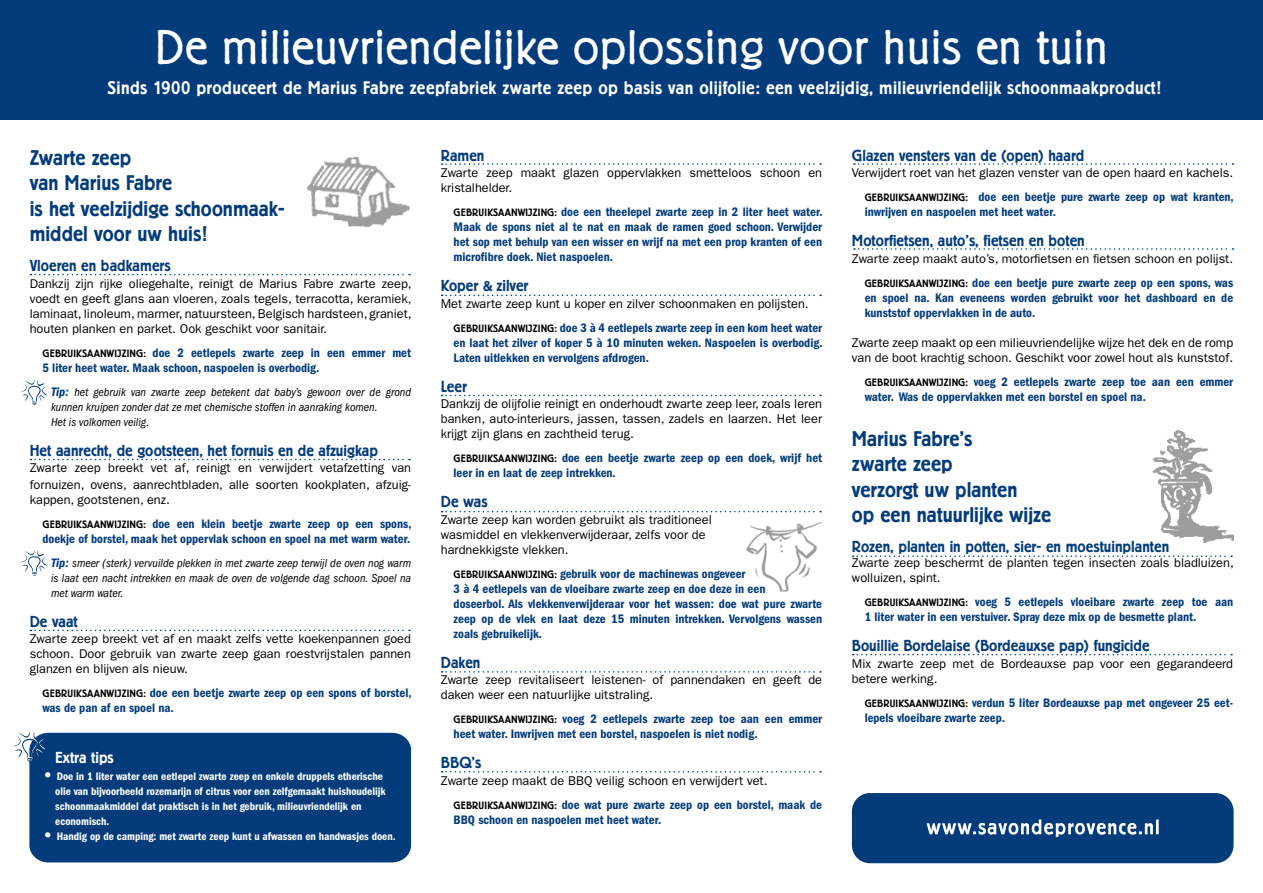
<style>
.page{position:relative;width:1263px;height:893px;background:#fff}
.page>*{position:absolute;margin:0;border:0;box-sizing:border-box;transform-origin:0 0}
.t1{font:300 48px "Berliner Grotesk";letter-spacing:.02em;color:#fff}
.t2{font:500 21px/25.5px "Berliner Grotesk";color:#043c7b}
.t3{font:500 18px "Berliner Grotesk";letter-spacing:.02em;color:#fff}
.t4{font:500 15.75px "Berliner Grotesk";color:#043c7b}
.t5{font:500 15.75px "Berliner Grotesk";color:#fff}
.t6{font:12.75px/15px "Franklin Gothic";color:#000}
.t7{font:600 condensed 12.75px/15px "Franklin Gothic";color:#043c7b}
.t8{font:italic condensed 12px/15px "Franklin Gothic";color:#000}
.t9{font:600 condensed 11.25px/15px "Franklin Gothic";color:#fff}
.s1{font-family:"Berliner Grotesk";font-weight:500;font-stretch:normal;font-size:10.5px;color:#000}
.s2{font-weight:600;font-size:12.75px;color:#043c7b}
.s3{font-weight:400;font-stretch:normal;color:#000}
.s4{font-stretch:normal;font-size:18px}
.s5{font-family:"Berliner Grotesk";font-weight:500;font-size:10.5px}
.s6{font-weight:600;font-stretch:condensed;color:#043c7b}
</style>
<div class="page">
<div style="left:852px;top:793px;width:381px;height:70px;background:#043c7b;border-radius:18px"></div>
<div style="left:29px;top:733px;width:382px;height:129px;background:#043c7b"></div>
<img style="left:746px;top:521px;width:77px;height:71px">
<div style="left:0;top:0;width:1263px;height:120px;background:#043c7b"></div>
<img style="left:307px;top:157px;width:103px;height:71px">
<svg style="left:21px;top:380px;width:26px;height:25px"></svg>
<svg style="left:21px;top:551px;width:26px;height:25px"></svg>
<svg style="left:31px;top:274px;width:379px;height:1px"></svg>
<svg style="left:31px;top:459px;width:379px;height:1px"></svg>
<svg style="left:442px;top:771px;width:379px;height:1px"></svg>
<svg style="left:442px;top:671px;width:379px;height:2px"></svg>
<svg style="left:31px;top:630px;width:379px;height:1px"></svg>
<svg style="left:442px;top:511px;width:379px;height:1px"></svg>
<svg style="left:442px;top:395px;width:379px;height:1px"></svg>
<svg style="left:442px;top:295px;width:379px;height:1px"></svg>
<svg style="left:442px;top:163px;width:379px;height:2px"></svg>
<img style="left:1152px;top:430px;width:81px;height:113px">
<svg style="left:854px;top:163px;width:379px;height:2px"></svg>
<svg style="left:854px;top:248px;width:379px;height:2px"></svg>
<svg style="left:853px;top:654px;width:379px;height:1px"></svg>
<svg style="left:927px;top:819px;width:232px;height:18px"></svg>
<svg style="left:14px;top:732px;width:31px;height:30px"></svg>
<svg style="left:853px;top:555px;width:379px;height:2px"></svg>
<h1 class="t1" style="left:155px;top:20px;width:954px">De milieuvriendelijke oplossing voor huis en tuin</h1>
<h3 class="t3" style="left:108px;top:78px;width:1055px">Sinds 1900 produceert de Marius Fabre zeepfabriek zwarte zeep op basis van olijfolie: een veelzijdig, milieuvriendelijk schoonmaakproduct!</h3>
<h2 class="t2" style="left:30px;top:145px;width:256px">Zwarte zeep<br>van Marius Fabre<br>is het veelzijdige schoonmaak&shy;middel voor uw huis!</h2>
<p class="t4" style="left:30px;top:257px;width:142px">Vloeren en badkamers</p>
<p class="t6" style="left:30px;top:276px;width:383px;text-align:justify">Dankzij zijn rijke oliegehalte, reinigt de Marius Fabre zwarte zeep, voedt en geeft glans aan vloeren, zoals tegels, terracotta, keramiek, laminaat, linoleum, marmer, natuursteen, Belgisch hardsteen, graniet, houten planken en parket. Ook geschikt voor sanitair.</p>
<p class="t7" style="left:43px;top:345px;width:370px"><span class="s1">GEBRUIKSAANWIJZING:</span> doe 2 eetlepels zwarte zeep in een emmer met<br>5 liter heet water. Maak schoon, naspoelen is overbodig.</p>
<p class="t8" style="left:51px;top:384px;width:362px"><span class="s2">Tip:</span> het gebruik van zwarte zeep betekent dat baby’s gewoon over de grond kunnen kruipen zonder dat ze met chemische stoffen in aanraking komen.<br>Het is volkomen veilig.</p>
<p class="t4" style="left:30px;top:442px;width:350px">Het aanrecht, de gootsteen, het fornuis en de afzuigkap</p>
<p class="t6" style="left:30px;top:460px;width:383px;line-height:16.5px">Zwarte zeep breekt vet af, reinigt en verwijdert vetafzetting van fornuizen, ovens, aanrechtbladen, alle soorten kookplaten, afzuig-</p>
<p class="t7" style="left:43px;top:487px;width:371px;line-height:24px;text-indent:-13px"><span class="s3">kappen, gootstenen, enz.<br></span><span class="s1">GEBRUIKSAANWIJZING:</span> doe een klein beetje zwarte zeep op een spons,</p>
<p class="t7" style="left:43px;top:531px;width:369px">doekje of borstel, maak het oppervlak schoon en spoel na met warm water.</p>
<p class="t8" style="left:51px;top:555px;width:362px;text-align:justify"><span class="s2">Tip:</span> smeer (sterk) vervuilde plekken in met zwarte zeep terwijl de oven nog warm is laat een nacht intrekken en maak de oven de volgende dag schoon. Spoel na met warm water.</p>
<p class="t4" style="left:30px;top:613px;width:50px">De vaat</p>
<p class="t6" style="left:30px;top:631px;width:383px;text-align:justify">Zwarte zeep breekt vet af en maakt zelfs vette koekenpannen goed schoon. Door gebruik van zwarte zeep gaan roestvrijstalen pannen glanzen en blijven als nieuw.</p>
<p class="t7" style="left:43px;top:685px;width:371px"><span class="s1">GEBRUIKSAANWIJZING:</span> doe een beetje zwarte zeep op een spons of borstel, was de pan af en spoel na.</p>
<p class="t5" style="left:55px;top:749px;width:60px">Extra tips</p>
<p class="t9" style="left:55px;top:768px;width:332px;text-indent:-13px"><span class="s4">•</span> Doe in 1 liter water een eetlepel zwarte zeep en enkele druppels etherische olie van bijvoorbeeld rozemarijn of citrus voor een zelfgemaakt huishoudelijk schoonmaakmiddel dat praktisch is in het gebruik, milieuvriendelijk en economisch.</p>
<p class="t9" style="left:43px;top:828px;width:355px"><span class="s4">•</span> Handig op de camping: met zwarte zeep kunt u afwassen en handwasjes doen.</p>
<p class="t4" style="left:441px;top:147px;width:45px">Ramen</p>
<p class="t6" style="left:441px;top:165px;width:383px">Zwarte zeep maakt glazen oppervlakken smetteloos schoon en kristalhelder.</p>
<p class="t7" style="left:454px;top:204px;width:371px;text-align:justify"><span class="s1">GEBRUIKSAANWIJZING:</span> doe een theelepel zwarte zeep in 2 liter heet water.<br>Maak de spons niet al te nat en maak de ramen goed schoon. Verwijder het sop met behulp van een wisser en wrijf na met een prop kranten of een microfibre doek. Niet naspoelen.</p>
<p class="t4" style="left:441px;top:277px;width:89px">Koper &amp; zilver</p>
<p class="t6" style="left:454px;top:291px;width:370px;line-height:24px;text-indent:-13px">Met zwarte zeep kunt u koper en zilver schoonmaken en polijsten.<br><span class="s5">GEBRUIKSAANWIJZING:</span> <span class="s6">doe 3 à 4 eetlepels zwarte zeep in een kom heet water</span></p>
<p class="t7" style="left:454px;top:335px;width:371px">en laat het zilver of koper 5 à 10 minuten weken. Naspoelen is overbodig.<br>Laten uitlekken en vervolgens afdrogen.</p>
<p class="t4" style="left:441px;top:378px;width:28px">Leer</p>
<p class="t6" style="left:441px;top:396px;width:383px;text-align:justify">Dankzij de olijfolie reinigt en onderhoudt zwarte zeep leer, zoals leren banken, auto-interieurs, jassen, tassen, zadels en laarzen. Het leer krijgt zijn glans en zachtheid terug.</p>
<p class="t7" style="left:454px;top:450px;width:370px"><span class="s1">GEBRUIKSAANWIJZING:</span> doe een beetje zwarte zeep op een doek, wrijf het leer in en laat de zeep intrekken.</p>
<p class="t4" style="left:441px;top:493px;width:48px">De was</p>
<p class="t6" style="left:441px;top:512px;width:272px">Zwarte zeep kan worden gebruikt als traditioneel wasmiddel en vlekkenverwijderaar, zelfs voor de hardnekkigste vlekken.</p>
<p class="t7" style="left:454px;top:566px;width:370px"><span class="s1">GEBRUIKSAANWIJZING:</span> gebruik voor de machinewas ongeveer<br>3 à 4 eetlepels van de vloeibare zwarte zeep en doe deze in een<br>doseerbol. Als vlekkenverwijderaar voor het wassen: doe wat pure zwarte zeep op de vlek en laat deze 15 minuten intrekken. Vervolgens wassen zoals gebruikelijk.</p>
<p class="t4" style="left:441px;top:654px;width:41px">Daken</p>
<p class="t6" style="left:441px;top:672px;width:383px">Zwarte zeep revitaliseert leistenen- of pannendaken en geeft de daken weer een natuurlijke uitstraling.</p>
<p class="t7" style="left:454px;top:711px;width:370px"><span class="s1">GEBRUIKSAANWIJZING:</span> voeg 2 eetlepels zwarte zeep toe aan een emmer heet water. Inwrijven met een borstel, naspoelen is niet nodig.</p>
<p class="t4" style="left:441px;top:754px;width:42px">BBQ’s</p>
<p class="t6" style="left:454px;top:768px;width:370px;line-height:24px;text-indent:-13px">Zwarte zeep maakt de BBQ veilig schoon en verwijdert vet.<br><span class="s5">GEBRUIKSAANWIJZING:</span> <span class="s6">doe wat pure zwarte zeep op een borstel, maak de</span></p>
<p class="t7" style="left:454px;top:812px;width:209px">BBQ schoon en naspoelen met heet water.</p>
<p class="t4" style="left:852px;top:147px;width:234px">Glazen vensters van de (open) haard</p>
<p class="t6" style="left:852px;top:161px;width:383px;line-height:24px;text-align:right">Verwijdert roet van het glazen venster van de open haard en kachels.<br><span class="s5">GEBRUIKSAANWIJZING:</span> <span class="s6">doe een beetje pure zwarte zeep op wat kranten,</span></p>
<p class="t7" style="left:865px;top:204px;width:193px">inwrijven en naspoelen met heet water.</p>
<p class="t4" style="left:852px;top:232px;width:234px">Motorfietsen, auto’s, fietsen en boten</p>
<p class="t6" style="left:852px;top:246px;width:383px;line-height:24px;text-align:right">Zwarte zeep maakt auto’s, motorfietsen en fietsen schoon en polijst.<br><span class="s5">GEBRUIKSAANWIJZING:</span> <span class="s6">doe een beetje pure zwarte zeep op een spons, was</span></p>
<p class="t7" style="left:865px;top:290px;width:370px">en spoel na. Kan eveneens worden gebruikt voor het dashboard en de kunststof oppervlakken in de auto.</p>
<p class="t6" style="left:852px;top:335px;width:383px">Zwarte zeep maakt op een milieuvriendelijke wijze het dek en de romp van de boot krachtig schoon. Geschikt voor zowel hout als kunststof.</p>
<p class="t7" style="left:865px;top:374px;width:370px"><span class="s1">GEBRUIKSAANWIJZING:</span> voeg 2 eetlepels zwarte zeep toe aan een emmer water. Was de oppervlakken met een borstel en spoel na.</p>
<h2 class="t2" style="left:852px;top:426px;width:201px">Marius Fabre’s<br>zwarte zeep<br>verzorgt uw planten<br>op een natuurlijke wijze</h2>
<p class="t4" style="left:852px;top:538px;width:319px">Rozen, planten in potten, sier- en moestuinplanten</p>
<p class="t6" style="left:852px;top:555px;width:383px">Zwarte zeep beschermt de planten tegen insecten zoals bladluizen, wolluizen, spint.</p>
<p class="t7" style="left:865px;top:594px;width:370px"><span class="s1">GEBRUIKSAANWIJZING:</span> voeg 5 eetlepels vloeibare zwarte zeep toe aan<br>1 liter water in een verstuiver. Spray deze mix op de besmette plant.</p>
<p class="t4" style="left:852px;top:637px;width:299px">Bouillie Bordelaise (Bordeauxse pap) fungicide</p>
<p class="t6" style="left:852px;top:656px;width:383px">Mix zwarte zeep met de Bordeauxse pap voor een gegarandeerd betere werking.</p>
<p class="t7" style="left:865px;top:695px;width:370px"><span class="s1">GEBRUIKSAANWIJZING:</span> verdun 5 liter Bordeauxse pap met ongeveer 25 eet&shy;lepels vloeibare zwarte zeep.</p>
</div>
